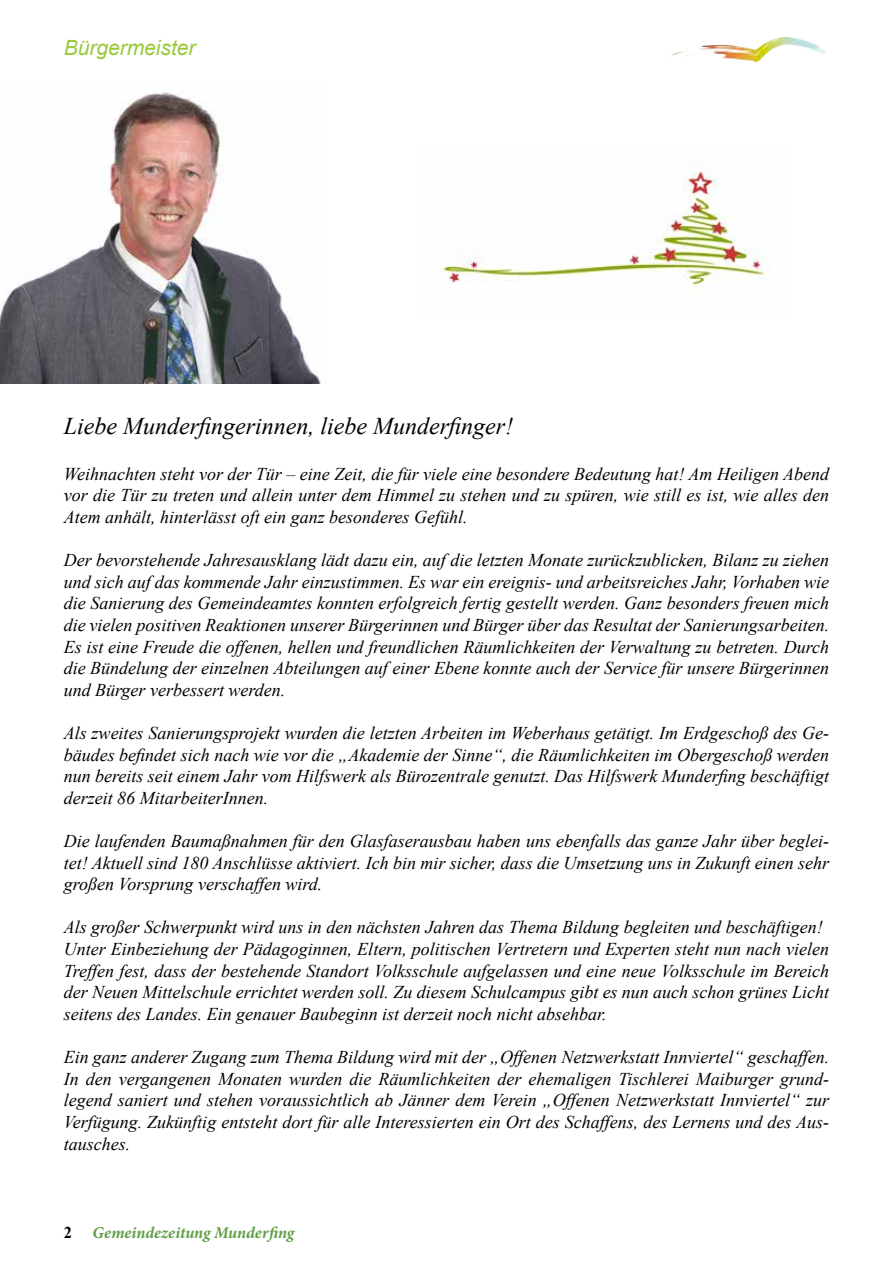
<style>
.page{position:relative;width:893px;height:1263px;background:#fff}
.page>*{position:absolute;margin:0;border:0;box-sizing:border-box;transform-origin:0 0}
.t1{font:italic 24px "Times New Roman";color:#000}
.t2{font:italic 21px "Arial";color:#9aca3c}
.t3{font:italic 18px/21.6px "Times New Roman";color:#000;text-align:justify}
.t4{font:italic 700 16.5px "Minion Pro";color:#5f9e45}
.t5{font:700 16.5px "Times New Roman";color:#000}
</style>
<div class="page">
<img style="left:671px;top:38px;width:155px;height:23px">
<img style="left:0;top:92px;width:321px;height:291px">
<img style="left:441px;top:167px;width:328px;height:132px">
<p class="t2" style="left:64px;top:34px;width:133px">Bürgermeister</p>
<h1 class="t1" style="left:64px;top:410px;width:451px">Liebe Munderfingerinnen, liebe Munderfinger!</h1>
<p class="t3" style="left:64px;top:463px;width:767px">Weihnachten steht vor der Tür – eine Zeit, die für viele eine besondere Bedeutung hat! Am Heiligen Abend vor die Tür zu treten und allein unter dem Himmel zu stehen und zu spüren, wie still es ist, wie alles den Atem anhält, hinterlässt oft ein ganz besonderes Gefühl.</p>
<p class="t3" style="left:64px;top:549px;width:767px">Der bevorstehende Jahresausklang lädt dazu ein, auf die letzten Monate zurückzublicken, Bilanz zu ziehen und sich auf das kommende Jahr einzustimmen. Es war ein ereignis- und arbeitsreiches Jahr, Vorhaben wie die Sanierung des Gemeindeamtes konnten erfolgreich fertig gestellt werden. Ganz besonders freuen mich die vielen positiven Reaktionen unserer Bürgerinnen und Bürger über das Resultat der Sanierungsarbeiten.<br>Es ist eine Freude die offenen, hellen und freundlichen Räumlichkeiten der Verwaltung zu betreten. Durch die Bündelung der einzelnen Abteilungen auf einer Ebene konnte auch der Service für unsere Bürgerinnen und Bürger verbessert werden.</p>
<p class="t3" style="left:64px;top:722px;width:767px">Als zweites Sanierungsprojekt wurden die letzten Arbeiten im Weberhaus getätigt. Im Erdgeschoß des Ge&shy;bäudes befindet sich nach wie vor die „Akademie der Sinne“, die Räumlichkeiten im Obergeschoß werden nun bereits seit einem Jahr vom Hilfswerk als Bürozentrale genutzt. Das Hilfswerk Munderfing beschäftigt derzeit 86 MitarbeiterInnen.</p>
<p class="t3" style="left:64px;top:830px;width:767px">Die laufenden Baumaßnahmen für den Glasfaserausbau haben uns ebenfalls das ganze Jahr über beglei&shy;tet! Aktuell sind 180 Anschlüsse aktiviert. Ich bin mir sicher, dass die Umsetzung uns in Zukunft einen sehr großen Vorsprung verschaffen wird.</p>
<p class="t3" style="left:64px;top:916px;width:767px;text-align:left">Als großer Schwerpunkt wird uns in den nächsten Jahren das Thema Bildung begleiten und beschäftigen!<br>Unter Einbeziehung der Pädagoginnen, Eltern, politischen Vertretern und Experten steht nun nach vielen Treffen fest, dass der bestehende Standort Volksschule aufgelassen und eine neue Volksschule im Bereich der Neuen Mittelschule errichtet werden soll. Zu diesem Schulcampus gibt es nun auch schon grünes Licht seitens des Landes. Ein genauer Baubeginn ist derzeit noch nicht absehbar.</p>
<p class="t3" style="left:64px;top:1046px;width:767px">Ein ganz anderer Zugang zum Thema Bildung wird mit der „Offenen Netzwerkstatt Innviertel“ geschaffen.<br>In den vergangenen Monaten wurden die Räumlichkeiten der ehemaligen Tischlerei Maiburger grund&shy;legend saniert und stehen voraussichtlich ab Jänner dem Verein „Offenen Netzwerkstatt Innviertel“ zur Verfügung. Zukünftig entsteht dort für alle Interessierten ein Ort des Schaffens, des Lernens und des Aus&shy;tausches.</p>
<p class="t5" style="left:64px;top:1220px;width:10px">2</p>
<p class="t4" style="left:93px;top:1221px;width:203px">Gemeindezeitung Munderfing</p>
</div>
